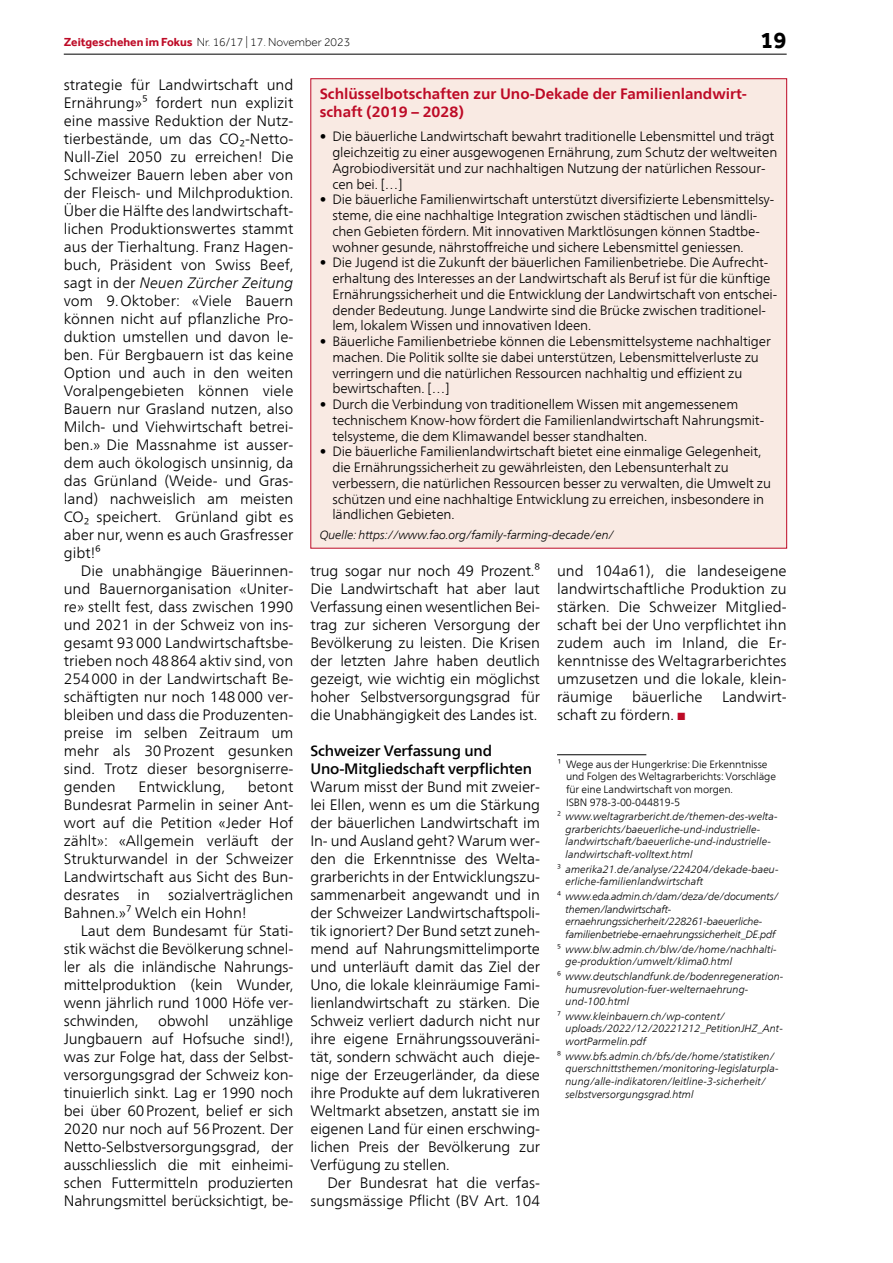
<style>
.page{position:relative;width:893px;height:1263px;background:#fff}
.page>*{position:absolute;margin:0;border:0;box-sizing:border-box;transform-origin:0 0}
.t1{font:700 24px "Effra";color:#000}
.t2{font:300 15px/18px "Frutiger Neue LT Com";color:#000;text-align:justify}
.t3{font:700 15px/18px "Frutiger Neue LT Com";color:#bd0a26}
.t4{font:500 15px/18px "Frutiger Neue LT Com";letter-spacing:-.01em;color:#000}
.t5{font:300 13.5px/15.8px "Frutiger Neue LT Com";letter-spacing:-.01em;color:#000}
.t6{font:italic 300 12px "Frutiger Neue LT Com";letter-spacing:-.01em;color:#000}
.t7{font:300 12px "Effra";color:#000}
.t8{font:italic 300 10.5px/12.6px "Frutiger Neue LT Com";color:#000}
.t9{font:italic 300 10.5px/12.6px "Frutiger Neue LT Com";letter-spacing:-.02em;color:#000}
.t10{font:300 10.5px/12.6px "Frutiger Neue LT Com";letter-spacing:-.01em;color:#000}
.s1{font-weight:700;color:#bd0a26}
.s2{font-style:italic}
.s3{color:#bd0a26}
.s4{font-style:normal}
</style>
<div class="page">
<hr style="left:64px;top:54px;width:723px;height:1px;background:#000">
<hr style="left:557px;top:754px;width:89px;height:1px;background:#000">
<div style="left:311px;top:79px;width:476px;height:469px;background:#f9eae3"></div>
<p class="t7" style="left:64px;top:35px;width:288px"><span class="s1">Zeitgeschehen im Fokus</span> Nr. 16/17 | 17. November 2023</p>
<h1 class="t1" style="left:760px;top:26px;width:28px">19</h1>
<p class="t2" style="left:64px;top:76px;width:231px">strategie für Landwirtschaft und Ernährung»⁵ fordert nun explizit eine massive Reduktion der Nutz&shy;tierbestände, um das CO₂-Netto-Null-Ziel 2050 zu erreichen! Die Schweizer Bauern leben aber von der Fleisch- und Milchproduktion.<br>Über die Hälfte des landwirtschaft&shy;lichen Produktionswertes stammt aus der Tierhaltung. Franz Hagen&shy;buch, Präsident von Swiss Beef, sagt in der <span class="s2">Neuen Zürcher Zeitung </span>vom 9.Oktober: «Viele Bauern können nicht auf pflanzliche Pro&shy;duktion umstellen und davon le&shy;ben. Für Bergbauern ist das keine Option und auch in den weiten Voralpengebieten können viele Bauern nur Grasland nutzen, also Milch- und Viehwirtschaft betrei&shy;ben.» Die Massnahme ist ausser&shy;dem auch ökologisch unsinnig, da das Grünland (Weide- und Gras&shy;land) nachweislich am meisten CO₂ speichert. Grünland gibt es aber nur, wenn es auch Grasfresser gibt!⁶</p>
<p class="t2" style="left:64px;top:562px;width:231px;text-indent:17px">Die unabhängige Bäuerinnen&shy;und Bauernorganisation «Uniter&shy;re» stellt fest, dass zwischen 1990 und 2021 in der Schweiz von ins&shy;gesamt 93000 Landwirtschaftsbe&shy;trieben noch 48864 aktiv sind, von 254000 in der Landwirtschaft Be&shy;schäftigten nur noch 148000 ver&shy;bleiben und dass die Produzenten&shy;preise im selben Zeitraum um mehr als 30Prozent gesunken sind. Trotz dieser besorgniserre&shy;genden</p>
<p class="t3" style="left:320px;top:85px;width:429px">Schlüsselbotschaften zur Uno-Dekade der Familienlandwirt&shy;schaft (2019 – 2028)</p>
<p class="t5" style="left:332px;top:129px;width:446px;text-indent:-13px">• Die bäuerliche Landwirtschaft bewahrt traditionelle Lebensmittel und trägt gleichzeitig zu einer ausgewogenen Ernährung, zum Schutz der weltweiten Agrobiodiversität und zur nachhaltigen Nutzung der natürlichen Ressour&shy;cen bei. […]</p>
<p class="t5" style="left:332px;top:192px;width:443px;text-indent:-13px">• Die bäuerliche Familienwirtschaft unterstützt diversifizierte Lebensmittelsy&shy;steme, die eine nachhaltige Integration zwischen städtischen und ländli&shy;chen Gebieten fördern. Mit innovativen Marktlösungen können Stadtbe&shy;wohner gesunde, nährstoffreiche und sichere Lebensmittel geniessen.</p>
<p class="t5" style="left:332px;top:255px;width:446px;text-indent:-13px">• Die Jugend ist die Zukunft der bäuerlichen Familienbetriebe. Die Aufrecht&shy;erhaltung des Interesses an der Landwirtschaft als Beruf ist für die künftige Ernährungssicherheit und die Entwicklung der Landwirtschaft von entschei&shy;dender Bedeutung. Junge Landwirte sind die Brücke zwischen traditionel&shy;lem, lokalem Wissen und innovativen Ideen.</p>
<p class="t5" style="left:332px;top:333px;width:440px;text-indent:-13px">• Bäuerliche Familienbetriebe können die Lebensmittelsysteme nachhaltiger machen. Die Politik sollte sie dabei unterstützen, Lebensmittelverluste zu verringern und die natürlichen Ressourcen nachhaltig und effizient zu bewirtschaften. […]</p>
<p class="t5" style="left:332px;top:396px;width:433px;text-indent:-13px">• Durch die Verbindung von traditionellem Wissen mit angemessenem technischem Know-how fördert die Familienlandwirtschaft Nahrungsmit&shy;telsysteme, die dem Klimawandel besser standhalten.</p>
<p class="t5" style="left:332px;top:444px;width:440px;text-indent:-13px">• Die bäuerliche Familienlandwirtschaft bietet eine einmalige Gelegenheit, die Ernährungssicherheit zu gewährleisten, den Lebensunterhalt zu verbessern, die natürlichen Ressourcen besser zu verwalten, die Umwelt zu schützen und eine nachhaltige Entwicklung zu erreichen, insbesondere in ländlichen Gebieten.</p>
<p class="t6" style="left:320px;top:528px;width:296px">Quelle: https://www.fao.org/family-farming-decade/en/</p>
<p class="t2" style="left:310px;top:562px;width:231px">trug sogar nur noch 49 Prozent.⁸<br>Die Landwirtschaft hat aber laut Verfassung einen wesentlichen Bei&shy;trag zur sicheren Versorgung der Bevölkerung zu leisten. Die Krisen der letzten Jahre haben deutlich gezeigt, wie wichtig ein möglichst hoher Selbstversorgungsgrad für die Unabhängigkeit des Landes ist.</p>
<p class="t4" style="left:310px;top:742px;width:223px">Schweizer Verfassung und<br>Uno-Mitgliedschaft verpflichten</p>
<p class="t2" style="left:310px;top:778px;width:231px">Warum misst der Bund mit zweier&shy;lei Ellen, wenn es um die Stärkung der bäuerlichen Landwirtschaft im In- und Ausland geht? Warum wer&shy;den die Erkenntnisse des Welta&shy;grarberichts in der Entwicklungszu&shy;sammenarbeit angewandt und in der Schweizer Landwirtschaftspoli&shy;tik ignoriert? Der Bund setzt zuneh&shy;mend auf Nahrungsmittelimporte und unterläuft damit das Ziel der Uno, die lokale kleinräumige Fami&shy;lienlandwirtschaft zu stärken. Die Schweiz verliert dadurch nicht nur ihre eigene Ernährungssouveräni&shy;tät, sondern schwächt auch dieje&shy;nige der Erzeugerländer, da diese ihre Produkte auf dem lukrativeren Weltmarkt absetzen, anstatt sie im eigenen Land für einen erschwing&shy;lichen Preis der Bevölkerung zur Verfügung zu stellen.</p>
<p class="t2" style="left:310px;top:1174px;width:231px;text-align:right">Der Bundesrat hat die verfas&shy;sungsmässige Pflicht (BV Art. 104</p>
<p class="t2" style="left:557px;top:562px;width:231px">und 104a61), die landeseigene landwirtschaftliche Produktion zu stärken. Die Schweizer Mitglied&shy;schaft bei der Uno verpflichtet ihn zudem auch im Inland, die Er&shy;kenntnisse des Weltagrarberichtes umzusetzen und die lokale, klein&shy;räumige</p>
<p class="t2" style="left:632px;top:688px;width:72px">bäuerliche</p>
<p class="t2" style="left:722px;top:688px;width:66px">Landwirt-</p>
<p class="t2" style="left:557px;top:706px;width:130px">schaft zu fördern. <span class="s3">■</span></p>
<p class="t10" style="left:566px;top:758px;width:212px;text-indent:-9px">¹ Wege aus der Hungerkrise: Die Erkenntnisse und Folgen des Weltagrarberichts: Vorschläge für eine Landwirtschaft von morgen.<br>ISBN 978-3-00-044819-5</p>
<p class="t8" style="left:566px;top:810px;width:214px;text-indent:-9px"><span class="s4">²</span> www.weltagrarbericht.de/themen-des-welta&shy;grarberichts/baeuerliche-und-industrielle&shy;landwirtschaft/baeuerliche-und-industrielle&shy;landwirtschaft-volltext.html</p>
<p class="t8" style="left:566px;top:863px;width:215px;text-indent:-9px"><span class="s4">³</span> amerika21.de/analyse/224204/dekade-baeu&shy;erliche-familienlandwirtschaft</p>
<p class="t9" style="left:566px;top:890px;width:214px;text-indent:-9px"><span class="s4">⁴</span> www.eda.admin.ch/dam/deza/de/documents/ themen/landwirtschaft&shy;ernaehrungssicherheit/228261-baeuerliche&shy;familienbetriebe-ernaehrungssicherheit_DE.pdf</p>
<p class="t8" style="left:566px;top:942px;width:213px;text-indent:-9px"><span class="s4">⁵</span> www.blw.admin.ch/blw/de/home/nachhalti&shy;ge-produktion/umwelt/klima0.html</p>
<p class="t8" style="left:566px;top:970px;width:219px;text-indent:-9px"><span class="s4">⁶</span> www.deutschlandfunk.de/bodenregeneration&shy;humusrevolution-fuer-welternaehrung&shy;und-100.html</p>
<p class="t8" style="left:566px;top:1010px;width:219px;text-indent:-9px"><span class="s4">⁷</span> www.kleinbauern.ch/wp-content/ uploads/2022/12/20221212_PetitionJHZ_Ant&shy;wortParmelin.pdf</p>
<p class="t8" style="left:566px;top:1050px;width:215px;text-indent:-9px"><span class="s4">⁸</span> www.bfs.admin.ch/bfs/de/home/statistiken/ querschnittsthemen/monitoring-legislaturpla&shy;nung/alle-indikatoren/leitline-3-sicherheit/ selbstversorgungsgrad.html</p>
<p class="t2" style="left:64px;top:778px;width:231px;text-indent:184px">betont Bundesrat Parmelin in seiner Ant&shy;wort auf die Petition «Jeder Hof zählt»: «Allgemein verläuft der Strukturwandel in der Schweizer Landwirtschaft aus Sicht des Bun&shy;desrates in sozialverträglichen Bahnen.»⁷ Welch ein Hohn!</p>
<p class="t2" style="left:64px;top:922px;width:231px;text-indent:17px">Laut dem Bundesamt für Stati&shy;stik wächst die Bevölkerung schnel&shy;ler als die inländische Nahrungs&shy;mittelproduktion (kein Wunder, wenn jährlich rund 1000 Höfe ver&shy;schwinden,</p>
<p class="t2" style="left:138px;top:778px;width:88px">Entwicklung,</p>
<p class="t2" style="left:64px;top:1012px;width:231px;text-indent:165px">unzählige Jungbauern auf Hofsuche sind!), was zur Folge hat, dass der Selbst&shy;versorgungsgrad der Schweiz kon&shy;tinuierlich sinkt. Lag er 1990 noch bei über 60Prozent, belief er sich 2020 nur noch auf 56Prozent. Der Netto-Selbstversorgungsgrad, der ausschliesslich die mit einheimi&shy;schen Futtermitteln produzierten Nahrungsmittel berücksichtigt, be-</p>
<p class="t2" style="left:158px;top:1012px;width:52px">obwohl</p>
</div>
